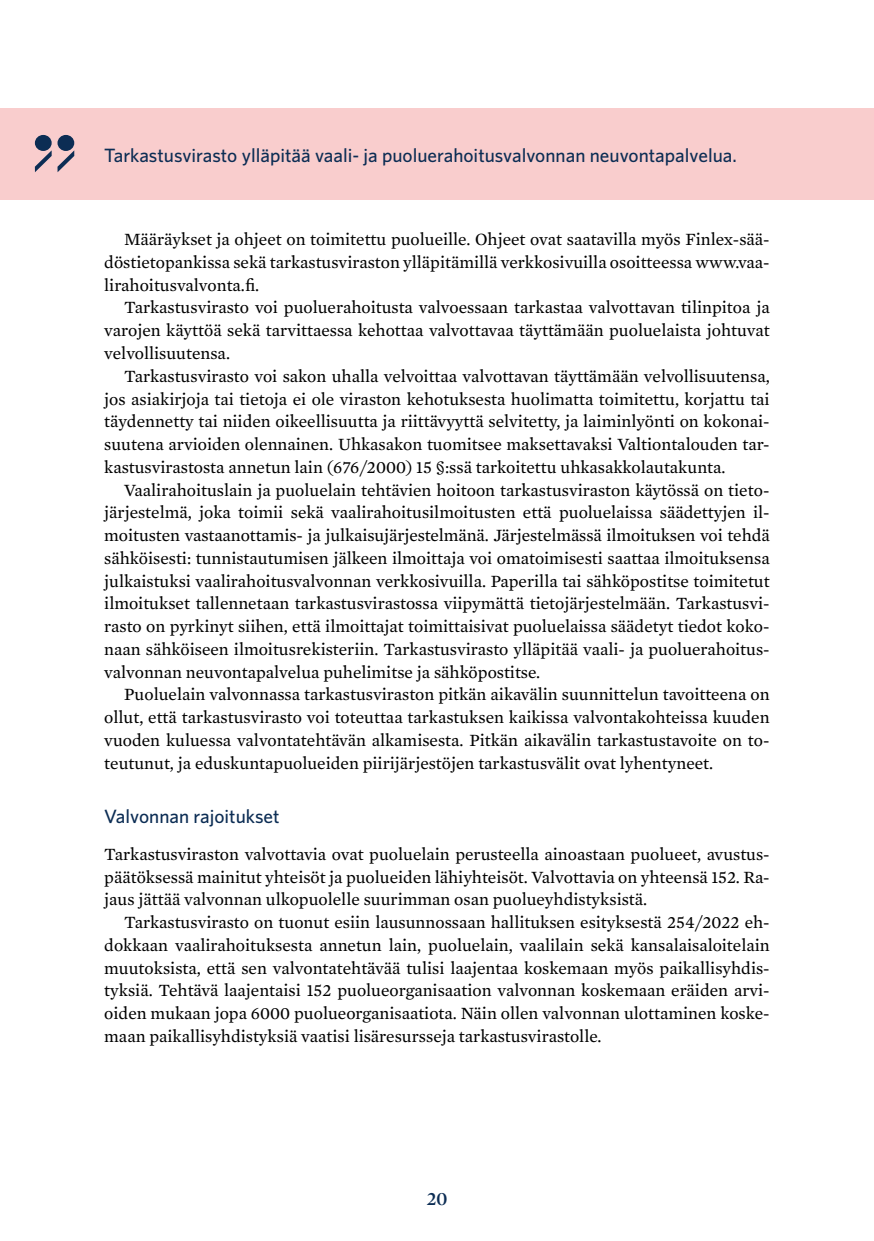
<style>
.page{position:relative;width:874px;height:1241px;background:#fff}
.page>*{position:absolute;margin:0;border:0;box-sizing:border-box;transform-origin:0 0}
.H4_Väliotsikko{font:500 19.25px "Whitney";color:#0c2d54}
.t1{font:600 19.25px "Mercury Display";color:#0c2d54}
.Kappale_2{font:17.5px/22.8px "Mercury Text G2";color:#000;text-align:justify}
.Kappale_1{font:17.5px/22.8px "Mercury Text G2";color:#000;text-align:justify}
</style>
<div class="page">
<div style="left:0;top:108px;width:873px;height:91px;background:#f9cdcd"></div>
<div style="left:57px;top:135px;width:17px;height:16px;background:#0c2d54;border-radius:50%"></div>
<div style="left:35px;top:135px;width:17px;height:16px;background:#0c2d54;border-radius:50%"></div>
<svg style="left:35px;top:150px;width:39px;height:22px"></svg>
<p class="H4_Väliotsikko" style="left:104px;top:142px;width:633px">Tarkastusvirasto ylläpitää vaali- ja puoluerahoitusvalvonnan neuvontapalvelua.</p>
<p class="Kappale_2" style="left:104px;top:227px;width:666px;text-indent:20px">Määräykset ja ohjeet on toimitettu puolueille. Ohjeet ovat saatavilla myös Finlex-sää&shy;döstietopankissa sekä tarkastusviraston ylläpitämillä verkkosivuilla osoitteessa www.vaa&shy;lirahoitusvalvonta.fi.</p>
<p class="Kappale_2" style="left:104px;top:295px;width:666px;text-indent:20px">Tarkastusvirasto voi puoluerahoitusta valvoessaan tarkastaa valvottavan tilinpitoa ja varojen käyttöä sekä tarvittaessa kehottaa valvottavaa täyttämään puoluelaista johtuvat velvollisuutensa.</p>
<p class="Kappale_2" style="left:104px;top:363px;width:666px;text-indent:20px">Tarkastusvirasto voi sakon uhalla velvoittaa valvottavan täyttämään velvollisuutensa, jos asiakirjoja tai tietoja ei ole viraston kehotuksesta huolimatta toimitettu, korjattu tai täydennetty tai niiden oikeellisuutta ja riittävyyttä selvitetty, ja laiminlyönti on kokonai&shy;suutena arvioiden olennainen. Uhkasakon tuomitsee maksettavaksi Valtiontalouden tar&shy;kastusvirastosta annetun lain (676/2000) 15 §:ssä tarkoitettu uhkasakkolautakunta.</p>
<p class="Kappale_2" style="left:104px;top:477px;width:666px;text-indent:20px">Vaalirahoituslain ja puoluelain tehtävien hoitoon tarkastusviraston käytössä on tieto&shy;järjestelmä, joka toimii sekä vaalirahoitusilmoitusten että puoluelaissa säädettyjen il&shy;moitusten vastaanottamis- ja julkaisujärjestelmänä. Järjestelmässä ilmoituksen voi tehdä sähköisesti: tunnistautumisen jälkeen ilmoittaja voi omatoimisesti saattaa ilmoituksensa julkaistuksi vaalirahoitusvalvonnan verkkosivuilla. Paperilla tai sähköpostitse toimitetut ilmoitukset tallennetaan tarkastusvirastossa viipymättä tietojärjestelmään. Tarkastusvi&shy;rasto on pyrkinyt siihen, että ilmoittajat toimittaisivat puoluelaissa säädetyt tiedot koko&shy;naan sähköiseen ilmoitusrekisteriin. Tarkastusvirasto ylläpitää vaali- ja puoluerahoitus&shy;valvonnan neuvontapalvelua puhelimitse ja sähköpostitse.</p>
<p class="Kappale_2" style="left:104px;top:682px;width:666px;text-indent:20px">Puoluelain valvonnassa tarkastusviraston pitkän aikavälin suunnittelun tavoitteena on ollut, että tarkastusvirasto voi toteuttaa tarkastuksen kaikissa valvontakohteissa kuuden vuoden kuluessa valvontatehtävän alkamisesta. Pitkän aikavälin tarkastustavoite on to&shy;teutunut, ja eduskuntapuolueiden piirijärjestöjen tarkastusvälit ovat lyhentyneet.</p>
<h4 class="H4_Väliotsikko" style="left:104px;top:803px;width:177px">Valvonnan rajoitukset</h4>
<p class="Kappale_1" style="left:104px;top:841px;width:666px">Tarkastusviraston valvottavia ovat puoluelain perusteella ainoastaan puolueet, avustus&shy;päätöksessä mainitut yhteisöt ja puolueiden lähiyhteisöt. Valvottavia on yhteensä 152. Ra&shy;jaus jättää valvonnan ulkopuolelle suurimman osan puolueyhdistyksistä.</p>
<p class="Kappale_2" style="left:104px;top:909px;width:666px;text-indent:20px">Tarkastusvirasto on tuonut esiin lausunnossaan hallituksen esityksestä 254/2022 eh&shy;dokkaan vaalirahoituksesta annetun lain, puoluelain, vaalilain sekä kansalaisaloitelain muutoksista, että sen valvontatehtävää tulisi laajentaa koskemaan myös paikallisyhdis&shy;tyksiä. Tehtävä laajentaisi 152 puolueorganisaation valvonnan koskemaan eräiden arvi&shy;oiden mukaan jopa 6000 puolueorganisaatiota. Näin ollen valvonnan ulottaminen koske&shy;maan paikallisyhdistyksiä vaatisi lisäresursseja tarkastusvirastolle.</p>
<p class="t1" style="left:426px;top:1184px;width:22px">20</p>
</div>
